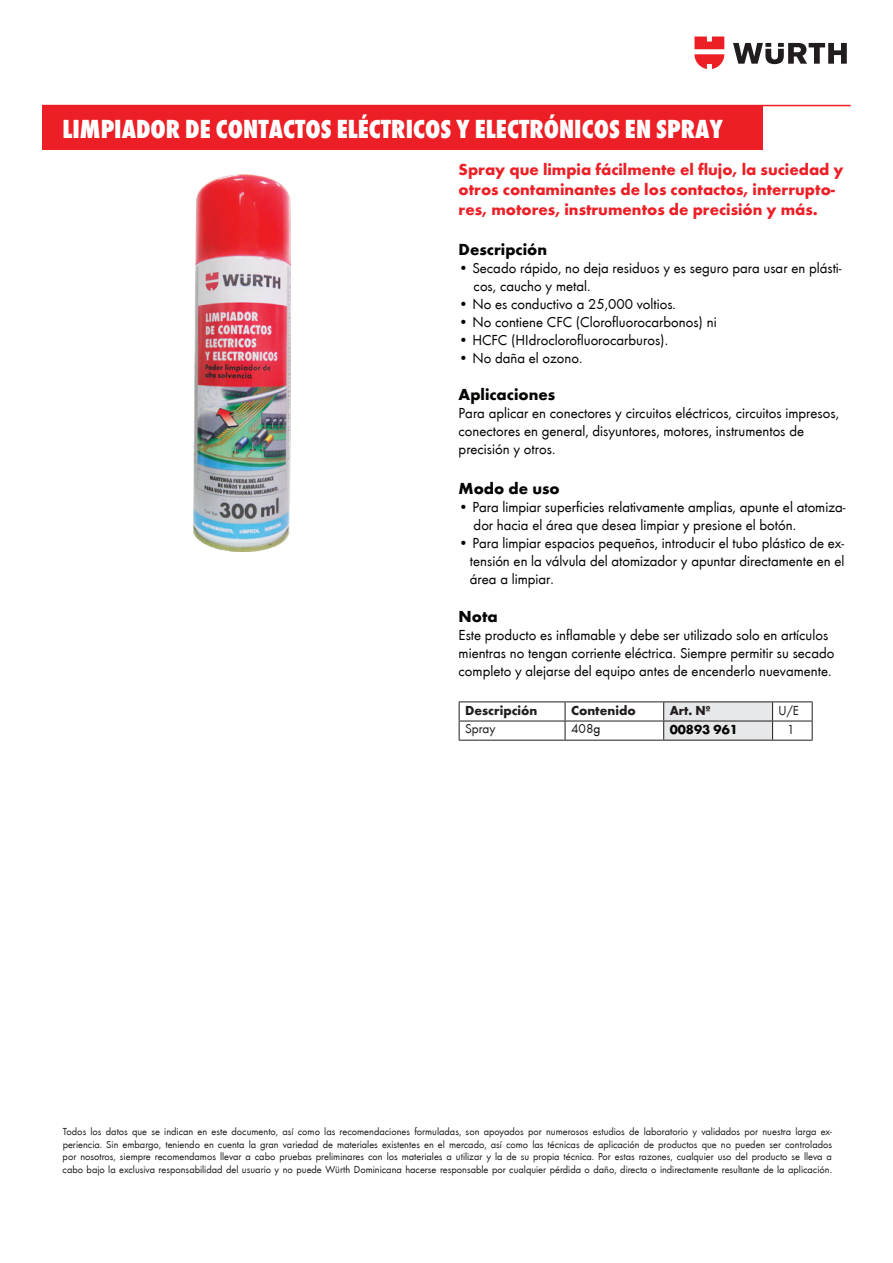
<style>
.page{position:relative;width:893px;height:1263px;background:#fff}
.page>*{position:absolute;margin:0;border:0;box-sizing:border-box;transform-origin:0 0}
.t1{font:800 condensed 27px "Wuerth";color:#fff}
.t2{font:700 16.5px/19.8px "Wuerth";color:#ed1f26}
.t3{font:700 16.5px "Wuerth";color:#040503}
.t4{font:15px/18px "Wuerth";color:#040503}
.t5{font:700 13.5px "Wuerth";color:#211d1e}
.t6{font:13.5px "Wuerth";color:#211d1e}
.t7{font:700 13.5px "Wuerth";color:#040503}
.t8{font:700 13.5px "Wuerth";color:#211d1e;scale:.95 1}
.t9{font:13.5px "Wuerth";color:#211d1e;scale:.95 1}
.t10{font:10.5px/12.6px "Wuerth";color:#211d1e;text-align:justify}
.s1{color:#040503}
</style>
<div class="page">
<svg style="left:733px;top:43px;width:114px;height:21px"></svg>
<svg style="left:694px;top:37px;width:30px;height:32px"></svg>
<div style="left:42px;top:106px;width:721px;height:44px;background:#ed1f26"></div>
<hr style="left:42px;top:105px;width:809px;height:1px;background:#ed1f26">
<img style="left:194px;top:174px;width:96px;height:378px">
<hr style="left:459px;top:701px;width:106px;height:1px;background:#211d1e">
<hr style="left:565px;top:701px;width:99px;height:1px;background:#211d1e">
<hr style="left:664px;top:701px;width:109px;height:1px;background:#211d1e">
<hr style="left:459px;top:721px;width:106px;height:1px;background:#211d1e">
<svg style="left:459px;top:702px;width:1px;height:38px"></svg>
<hr style="left:565px;top:721px;width:99px;height:1px;background:#211d1e">
<svg style="left:565px;top:702px;width:1px;height:38px"></svg>
<hr style="left:459px;top:740px;width:106px;height:1px;background:#211d1e">
<hr style="left:565px;top:740px;width:99px;height:1px;background:#211d1e">
<hr style="left:664px;top:740px;width:109px;height:1px;background:#211d1e">
<svg style="left:663px;top:702px;width:110px;height:38px;background:#dadbdc"></svg>
<svg style="left:812px;top:702px;width:1px;height:38px"></svg>
<hr style="left:773px;top:701px;width:39px;height:1px;background:#211d1e">
<hr style="left:773px;top:721px;width:39px;height:1px;background:#211d1e">
<hr style="left:773px;top:740px;width:39px;height:1px;background:#211d1e">
<h1 class="t1" style="left:63px;top:110px;width:662px">LIMPIADOR DE CONTACTOS ELÉCTRICOS Y ELECTRÓNICOS EN SPRAY</h1>
<p class="t2" style="left:459px;top:159px;width:386px">Spray que limpia fácilmente el flujo, la suciedad y otros contaminantes de los contactos, interrupto&shy;res, motores, instrumentos de precisión y más.</p>
<p class="t3" style="left:459px;top:237px;width:90px">Descripción</p>
<p class="t4" style="left:474px;top:258px;width:369px;text-indent:-15px">• Secado rápido, no deja residuos y es seguro para usar en plásti&shy;cos, caucho y metal.</p>
<p class="t4" style="left:459px;top:294px;width:219px">• No es conductivo a 25,000 voltios.</p>
<p class="t4" style="left:459px;top:312px;width:260px">• No contiene CFC (Clorofluorocarbonos) ni</p>
<p class="t4" style="left:459px;top:330px;width:211px">• HCFC (HIdroclorofluorocarburos).</p>
<p class="t4" style="left:459px;top:348px;width:125px">• No daña el ozono.</p>
<p class="t3" style="left:459px;top:383px;width:98px">Aplicaciones</p>
<p class="t4" style="left:459px;top:404px;width:382px">Para aplicar en conectores y circuitos eléctricos, circuitos impresos, conectores en general, disyuntores, motores, instrumentos de precisión y otros.</p>
<p class="t3" style="left:459px;top:476px;width:103px">Modo de uso</p>
<p class="t4" style="left:474px;top:497px;width:373px;text-indent:-15px">• Para limpiar superficies relativamente amplias, apunte el atomiza&shy;dor hacia el área que desea limpiar y presione el botón.</p>
<p class="t4" style="left:470px;top:533px;width:376px;text-align:justify;text-indent:-11px">• Para limpiar espacios pequeños, introducir el tubo plástico de ex&shy;tensión en la válvula del atomizador y apuntar directamente en el área a limpiar.</p>
<p class="t3" style="left:459px;top:604px;width:41px">Nota</p>
<p class="t4" style="left:459px;top:625px;width:377px">Este producto es inflamable y debe ser utilizado solo en artículos mientras no tengan corriente eléctrica. Siempre permitir su secado completo y alejarse del equipo antes de encenderlo nuevamente.</p>
<p class="t5" style="left:465px;top:700px;width:74px">Descripción</p>
<p class="t5" style="left:571px;top:700px;width:66px">Contenido</p>
<p class="t8" style="left:670px;top:700px;width:45px">Art. Nº</p>
<p class="t9" style="left:779px;top:701px;width:23px">U/E</p>
<p class="t6" style="left:465px;top:720px;width:32px">Spray</p>
<p class="t6" style="left:571px;top:720px;width:31px">408<span class="s1">g</span></p>
<p class="t7" style="left:670px;top:720px;width:70px">00893 961</p>
<p class="t6" style="left:787px;top:720px;width:9px">1</p>
<p class="t10" style="left:63px;top:1125px;width:771px">Todos los datos que se indican en este documento, así como las recomendaciones formuladas, son apoyados por numerosos estudios de laboratorio y validados por nuestra larga ex&shy;periencia. Sin embargo, teniendo en cuenta la gran variedad de materiales existentes en el mercado, así como las técnicas de aplicación de productos que no pueden ser controlados por nosotros, siempre recomendamos llevar a cabo pruebas preliminares con los materiales a utilizar y la de su propia técnica. Por estas razones, cualquier uso del producto se lleva a cabo bajo la exclusiva responsabilidad del usuario y no puede Würth Dominicana hacerse responsable por cualquier pérdida o daño, directa o indirectamente resultante de la aplicación.</p>
</div>
